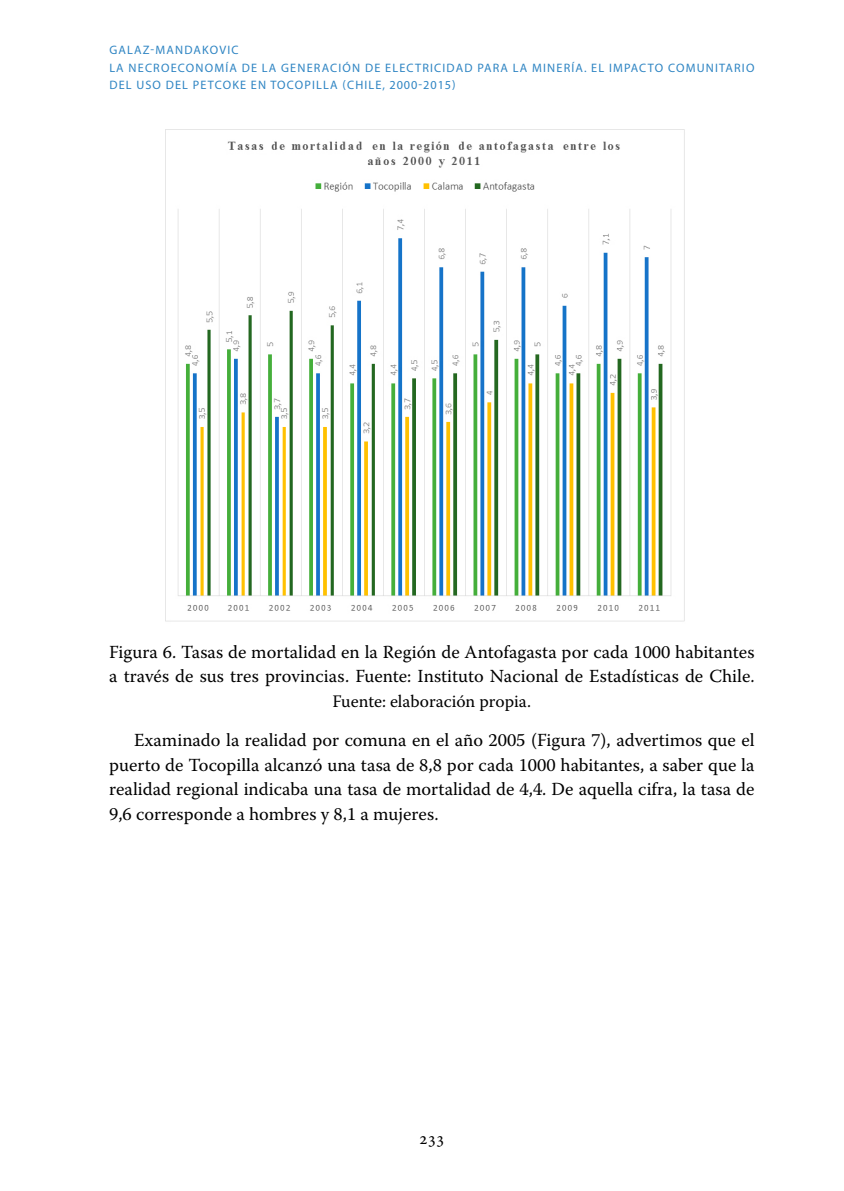
<style>
.page{position:relative;width:844px;height:1191px;background:#fff}
.page>*{position:absolute;margin:0;border:0;box-sizing:border-box;transform-origin:0 0}
.t1{font:18.38px/24.5px "Warnock Pro";color:#000}
.t2{font:17.5px "Warnock Pro";color:#000}
.t3{font:17.5px "Minion Pro";color:#000}
.t4{font:12.25px/17.5px "Myriad Pro";letter-spacing:.095em;color:#2f85c3}
</style>
<div class="page">
<img style="left:165px;top:129px;width:520px;height:493px">
<p class="t4" style="left:109px;top:41px;width:646px">GALAZ-MANDAKOVIC<br>LA NECROECONOMÍA DE LA GENERACIÓN DE ELECTRICIDAD PARA LA MINERÍA. EL IMPACTO COMUNITARIO<br>DEL USO DEL PETCOKE EN TOCOPILLA (CHILE, 2000-2015)</p>
<p class="t1" style="left:109px;top:639px;width:646px">Figura 6. Tasas de mortalidad en la Región de Antofagasta por cada 1000 habitantes a través de sus tres provincias. Fuente: Instituto Nacional de Estadísticas de Chile.</p>
<p class="t2" style="left:332px;top:690px;width:200px">Fuente: elaboración propia.</p>
<p class="t1" style="left:109px;top:727px;width:646px;text-align:justify;text-indent:25px">Examinado la realidad por comuna en el año 2005 (Figura 7), advertimos que el puerto de Tocopilla alcanzó una tasa de 8,8 por cada 1000 habitantes, a saber que la realidad regional indicaba una tasa de mortalidad de 4,4. De aquella cifra, la tasa de 9,6 corresponde a hombres y 8,1 a mujeres.</p>
<p class="t3" style="left:419px;top:1126px;width:27px">233</p>
</div>
